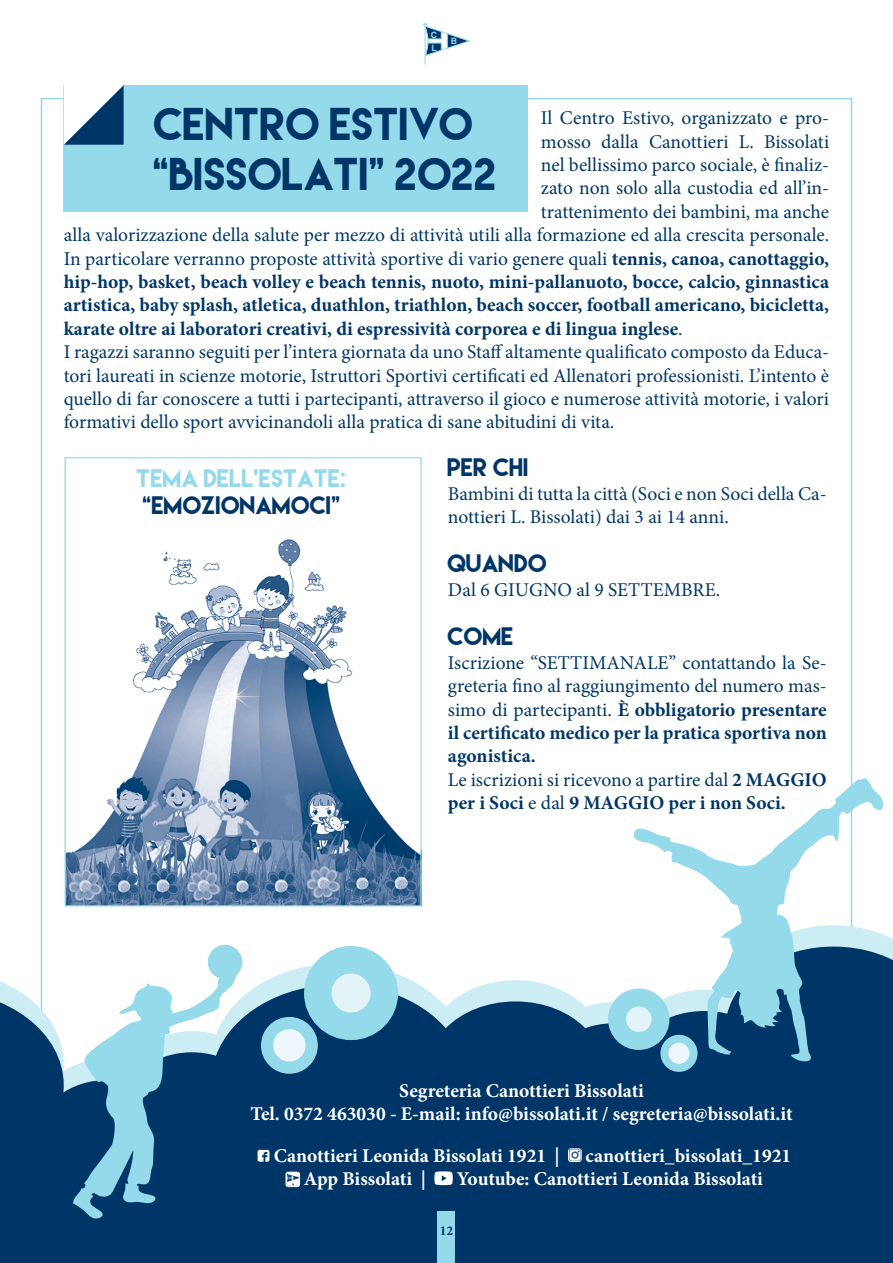
<style>
.page{position:relative;width:893px;height:1263px;background:#fff}
.page>*{position:absolute;margin:0;border:0;box-sizing:border-box;transform-origin:0 0}
.t1{font:40.8px/49.1px "Lemon Milk";color:#003667}
.t2{font:22.5px "Lemon Milk";color:#003667}
.t3{font:22.5px "Lemon Milk";color:#94daeb}
.t4{font:19.5px/23.4px "Minion Pro";color:#003667}
.t5{font:700 19.5px "Minion Pro";color:#003667}
.t6{font:700 19.5px/23.4px "Minion Pro";color:#fff;text-align:center}
.t7{font:700 13.5px "Minion Pro";color:#003667}
.t8{font:700 8.7px/13px "Helvetica";color:#94daeb}
.s1{font-weight:700}
.s2{font-weight:400}
</style>
<div class="page">
<div style="left:64px;top:85px;width:464px;height:127px;background:#94daeb"></div>
<svg style="left:64px;top:85px;width:60px;height:60px;background:#7f9bb3"></svg>
<svg style="left:0;top:946px;width:893px;height:317px;background:#23527d"></svg>
<svg style="left:73px;top:972px;width:165px;height:248px"></svg>
<div style="left:208px;top:945px;width:34px;height:34px;background:#94daeb;border-radius:50%"></div>
<svg style="left:318px;top:960px;width:66px;height:66px"></svg>
<div style="left:304px;top:946px;width:94px;height:94px;border:27px solid #94daeb;border-radius:50%"></div>
<svg style="left:267px;top:1023px;width:45px;height:45px"></svg>
<div style="left:261px;top:1017px;width:57px;height:57px;border:12px solid #94daeb;border-radius:50%"></div>
<svg style="left:617px;top:997px;width:43px;height:44px"></svg>
<div style="left:608px;top:988px;width:61px;height:62px;border:18px solid #94daeb;border-radius:50%"></div>
<svg style="left:664px;top:1039px;width:30px;height:29px"></svg>
<div style="left:660px;top:1035px;width:37px;height:37px;border:8px solid #94daeb;border-radius:50%"></div>
<svg style="left:632px;top:778px;width:252px;height:284px"></svg>
<svg style="left:258px;top:1150px;width:11px;height:12px"></svg>
<svg style="left:568px;top:1149px;width:13px;height:11px"></svg>
<div style="left:568px;top:1149px;width:13px;height:13px;border:1px solid #fff;border-radius:3px"></div>
<img style="left:286px;top:1172px;width:14px;height:13px">
<div style="left:286px;top:1172px;width:14px;height:15px;border:1px solid #fff;border-radius:2px"></div>
<svg style="left:434px;top:1171px;width:19px;height:14px"></svg>
<img style="left:67px;top:539px;width:353px;height:365px">
<div style="left:65px;top:457px;width:357px;height:449px;border:1px solid #94daeb"></div>
<hr style="left:425px;top:25px;width:1px;height:40px;background:#94daeb">
<svg style="left:422px;top:23px;width:48px;height:33px"></svg>
<div style="left:438px;top:1211px;width:17px;height:52px;background:#94daeb"></div>
<p class="t8" style="left:431px;top:29px;width:8px">C<br>L</p>
<p class="t8" style="left:451px;top:35px;width:8px">B</p>
<h1 class="t1" style="left:154px;top:100px;width:345px">CENTRO ESTIVO “BISSOLATI” 2022</h1>
<p class="t4" style="left:541px;top:106px;width:290px">Il Centro Estivo, organizzato e pro-</p>
<p class="t4" style="left:541px;top:130px;width:290px">mosso dalla Canottieri L. Bissolati</p>
<p class="t4" style="left:541px;top:153px;width:290px">nel bellissimo parco sociale, è finaliz-</p>
<p class="t4" style="left:541px;top:177px;width:290px">zato non solo alla custodia ed all’in-</p>
<p class="t4" style="left:541px;top:200px;width:290px">trattenimento dei bambini, ma anche</p>
<p class="t4" style="left:64px;top:223px;width:767px">alla valorizzazione della salute per mezzo di attività utili alla formazione ed alla crescita personale.</p>
<p class="t4" style="left:64px;top:247px;width:767px">In particolare verranno proposte attività sportive di vario genere quali <span class="s1">tennis, canoa, canottaggio,</span></p>
<p class="t5" style="left:64px;top:268px;width:767px">hip-hop, basket, beach volley e beach tennis, nuoto, mini-pallanuoto, bocce, calcio, ginnastica</p>
<p class="t5" style="left:64px;top:291px;width:767px">artistica, baby splash, atletica, duathlon, triathlon, beach soccer, football americano, bicicletta,</p>
<p class="t5" style="left:64px;top:315px;width:620px">karate oltre ai laboratori creativi, di espressività corporea e di lingua inglese<span class="s2">.</span></p>
<p class="t4" style="left:64px;top:340px;width:767px">I ragazzi saranno seguiti per l’intera giornata da uno Staff altamente qualificato composto da Educa-</p>
<p class="t4" style="left:64px;top:364px;width:767px">tori laureati in scienze motorie, Istruttori Sportivi certificati ed Allenatori professionisti. L’intento è</p>
<p class="t4" style="left:64px;top:387px;width:767px">quello di far conoscere a tutti i partecipanti, attraverso il gioco e numerose attività motorie, i valori</p>
<p class="t4" style="left:64px;top:411px;width:552px">formativi dello sport avvicinandoli alla pratica di sane abitudini di vita.</p>
<p class="t3" style="left:137px;top:467px;width:212px">TEMA DELL'ESTATE:</p>
<p class="t2" style="left:143px;top:494px;width:199px">“EMOZIONAMOCI”</p>
<p class="t2" style="left:448px;top:456px;width:83px">PER CHI</p>
<p class="t4" style="left:448px;top:482px;width:380px">Bambini di tutta la città (Soci e non Soci della Ca&shy;nottieri L. Bissolati) dai 3 ai 14 anni.</p>
<p class="t2" style="left:448px;top:552px;width:101px">QUANDO</p>
<p class="t4" style="left:448px;top:578px;width:274px">Dal 6 GIUGNO al 9 SETTEMBRE.</p>
<p class="t2" style="left:448px;top:625px;width:68px">COME</p>
<p class="t4" style="left:448px;top:651px;width:380px">Iscrizione “SETTIMANALE” contattando la Se&shy;greteria fino al raggiungimento del numero mas&shy;simo di partecipanti. <span class="s1">È obbligatorio presentare il certificato medico per la pratica sportiva non agonistica.<br></span>Le iscrizioni si ricevono a partire dal <span class="s1">2 MAGGIO per i Soci</span> e dal <span class="s1">9 MAGGIO per i non Soci.</span></p>
<p class="t6" style="left:251px;top:1079px;width:544px">Segreteria Canottieri Bissolati<br>Tel. 0372 463030 - E-mail: info@bissolati.it / segreteria@bissolati.it</p>
<p class="t6" style="left:274px;top:1143px;width:288px">Canottieri Leonida Bissolati 1921 |</p>
<p class="t6" style="left:586px;top:1143px;width:207px">canottieri_bissolati_1921</p>
<p class="t6" style="left:304px;top:1167px;width:123px">App Bissolati |</p>
<p class="t6" style="left:457px;top:1167px;width:308px">Youtube: Canottieri Leonida Bissolati</p>
<p class="t7" style="left:440px;top:1221px;width:15px">12</p>
</div>
